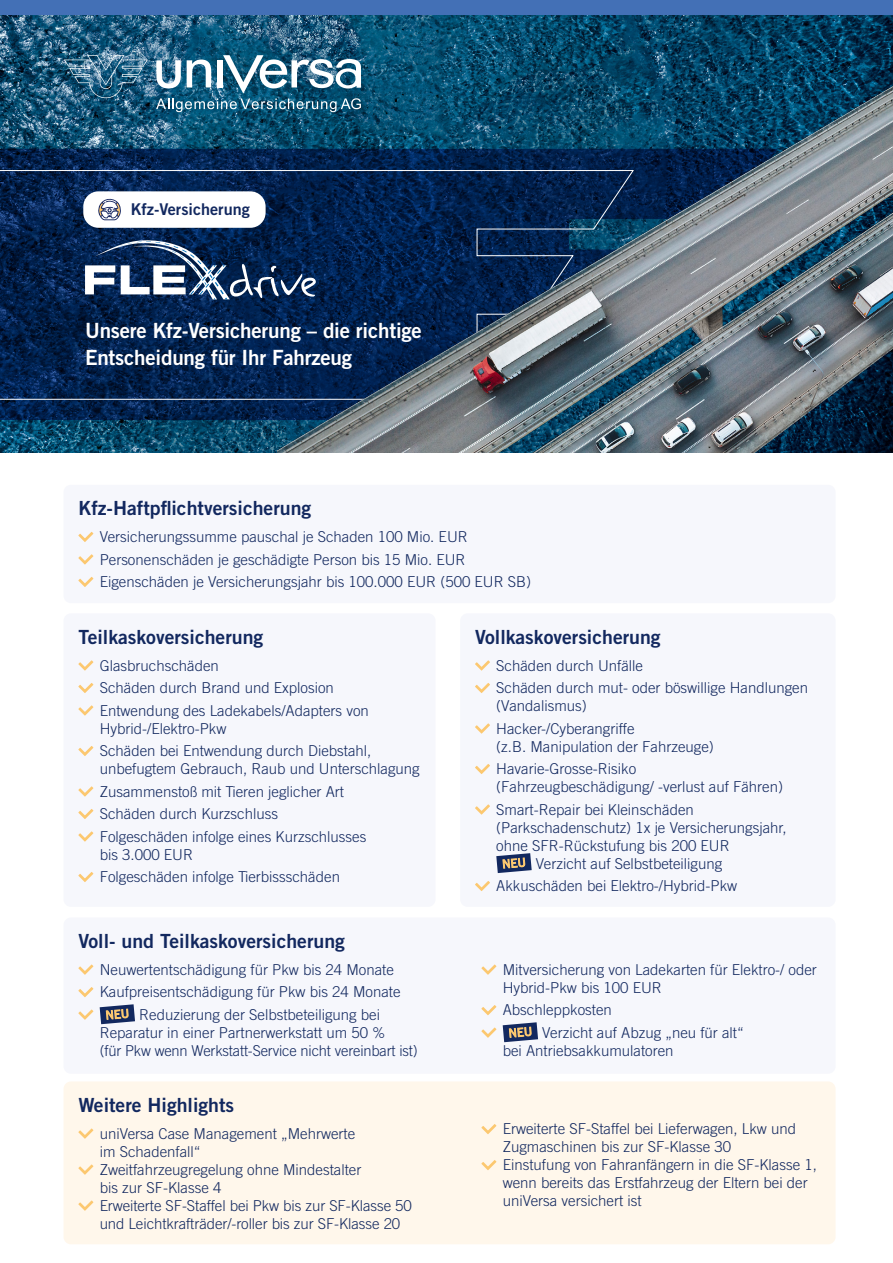
<style>
.page{position:relative;width:893px;height:1263px;background:#fff}
.page>*{position:absolute;margin:0;border:0;box-sizing:border-box;transform-origin:0 0}
.t1{font:21px/27px "Trade Gothic LT Std Bd 2";letter-spacing:-.01em;color:#fff}
.t2{font:19.5px "Trade Gothic LT Std Bd 2";color:#12285f}
.t3{font:16.2px "Trade Gothic LT Std Bd 2";color:#12285f}
.t4{font:300 15px/22.5px "Trade Gothic LT Std";color:#12285f}
</style>
<div class="page">
<img style="left:0;top:15px;width:893px;height:438px">
<svg style="left:0;top:149px;width:278px;height:271px;background:#03224e"></svg>
<svg style="left:0;top:170px;width:278px;height:230px;background:#062450"></svg>
<div style="left:0;top:0;width:893px;height:15px;background:#4370b6"></div>
<svg style="left:156px;top:55px;width:205px;height:57px"></svg>
<svg style="left:64px;top:55px;width:84px;height:43px;background:#3c708e"></svg>
<svg style="left:85px;top:239px;width:193px;height:60px"></svg>
<div style="left:83px;top:191px;width:183px;height:37px;background:#fff;border-radius:15px"></div>
<svg style="left:98px;top:199px;width:23px;height:21px"></svg>
<div style="left:64px;top:485px;width:772px;height:118px;background:#f6f7fc;border-radius:7px"></div>
<svg style="left:78px;top:532px;width:15px;height:10px"></svg>
<svg style="left:78px;top:554px;width:15px;height:10px"></svg>
<svg style="left:78px;top:577px;width:15px;height:10px"></svg>
<div style="left:64px;top:917px;width:772px;height:157px;background:#f6f7fc;border-radius:7px"></div>
<svg style="left:78px;top:964px;width:15px;height:11px"></svg>
<svg style="left:78px;top:987px;width:15px;height:10px"></svg>
<svg style="left:78px;top:1009px;width:15px;height:11px"></svg>
<svg style="left:481px;top:964px;width:15px;height:11px"></svg>
<svg style="left:481px;top:1005px;width:15px;height:10px"></svg>
<svg style="left:481px;top:1027px;width:15px;height:11px"></svg>
<div style="left:64px;top:1081px;width:772px;height:163px;background:#fff7eb;border-radius:7px"></div>
<svg style="left:78px;top:1128px;width:15px;height:11px"></svg>
<svg style="left:78px;top:1164px;width:15px;height:11px"></svg>
<svg style="left:78px;top:1200px;width:15px;height:11px"></svg>
<svg style="left:481px;top:1124px;width:15px;height:10px"></svg>
<svg style="left:481px;top:1160px;width:15px;height:10px"></svg>
<div style="left:64px;top:613px;width:372px;height:294px;background:#f6f7fc;border-radius:7px"></div>
<svg style="left:78px;top:660px;width:15px;height:11px"></svg>
<svg style="left:78px;top:683px;width:15px;height:10px"></svg>
<svg style="left:78px;top:705px;width:15px;height:11px"></svg>
<svg style="left:78px;top:746px;width:15px;height:10px"></svg>
<svg style="left:78px;top:786px;width:15px;height:11px"></svg>
<svg style="left:78px;top:809px;width:15px;height:10px"></svg>
<svg style="left:78px;top:831px;width:15px;height:11px"></svg>
<svg style="left:78px;top:872px;width:15px;height:10px"></svg>
<div style="left:460px;top:613px;width:376px;height:294px;background:#f6f7fc;border-radius:7px"></div>
<svg style="left:475px;top:660px;width:15px;height:11px"></svg>
<svg style="left:475px;top:683px;width:15px;height:10px"></svg>
<svg style="left:475px;top:723px;width:15px;height:11px"></svg>
<svg style="left:475px;top:764px;width:15px;height:10px"></svg>
<svg style="left:475px;top:804px;width:15px;height:11px"></svg>
<svg style="left:475px;top:881px;width:15px;height:10px"></svg>
<img style="left:278px;top:79px;width:615px;height:374px">
<svg style="left:100px;top:1004px;width:35px;height:20px"></svg>
<svg style="left:503px;top:1022px;width:35px;height:20px"></svg>
<svg style="left:496px;top:853px;width:36px;height:20px"></svg>
<p class="t3" style="left:131px;top:200px;width:121px">Kfz-Versicherung</p>
<h1 class="t1" style="left:85px;top:317px;width:338px">Unsere Kfz-Versicherung – die richtige<br>Entscheidung für Ihr Fahrzeug</h1>
<h2 class="t2" style="left:78px;top:496px;width:234px">Kfz-Haftpflichtversicherung</h2>
<p class="t4" style="left:100px;top:525px;width:433px">Versicherungssumme pauschal je Schaden 100 Mio. EUR<br>Personenschäden je geschädigte Person bis 15 Mio. EUR<br>Eigenschäden je Versicherungsjahr bis 100.000 EUR (500 EUR SB)</p>
<h2 class="t2" style="left:78px;top:625px;width:186px">Teilkaskoversicherung</h2>
<p class="t4" style="left:100px;top:654px;width:271px">Glasbruchschäden<br>Schäden durch Brand und Explosion<br>Entwendung des Ladekabels/Adapters von</p>
<p class="t4" style="left:100px;top:717px;width:273px">Hybrid-/Elektro-Pkw<br>Schäden bei Entwendung durch Diebstahl,</p>
<p class="t4" style="left:100px;top:757px;width:322px">unbefugtem Gebrauch, Raub und Unterschlagung Zusammenstoß mit Tieren jeglicher Art<br>Schäden durch Kurzschluss<br>Folgeschäden infolge eines Kurzschlusses</p>
<p class="t4" style="left:100px;top:843px;width:242px">bis 3.000 EUR<br>Folgeschäden infolge Tierbissschäden</p>
<h2 class="t2" style="left:78px;top:929px;width:268px">Voll- und Teilkaskoversicherung</h2>
<p class="t4" style="left:100px;top:958px;width:302px">Neuwertentschädigung für Pkw bis 24 Monate<br>Kaufpreisentschädigung für Pkw bis 24 Monate</p>
<p class="t4" style="left:100px;top:1005px;width:319px;line-height:18px;text-indent:40px">Reduzierung der Selbstbeteiligung bei<br>Reparatur in einer Partnerwerkstatt um 50 %<br>(für Pkw wenn Werkstatt-Service nicht vereinbart ist)</p>
<h2 class="t2" style="left:475px;top:625px;width:187px">Vollkaskoversicherung</h2>
<p class="t4" style="left:496px;top:654px;width:313px">Schäden durch Unfälle<br>Schäden durch mut- oder böswillige Handlungen</p>
<p class="t4" style="left:496px;top:694px;width:140px">(Vandalismus)<br>Hacker-/Cyberangriffe</p>
<p class="t4" style="left:496px;top:735px;width:219px">(z.B. Manipulation der Fahrzeuge)<br>Havarie-Grosse-Risiko</p>
<p class="t4" style="left:496px;top:775px;width:288px">(Fahrzeugbeschädigung/ -verlust auf Fähren)<br>Smart-Repair bei Kleinschäden</p>
<p class="t4" style="left:496px;top:818px;width:292px;line-height:18px">(Parkschadenschutz) 1x je Versicherungsjahr, ohne SFR-Rückstufung bis 200 EUR</p>
<p class="t4" style="left:496px;top:852px;width:242px;text-indent:40px">Verzicht auf Selbstbeteiligung<br>Akkuschäden bei Elektro-/Hybrid-Pkw</p>
<p class="t4" style="left:503px;top:960px;width:316px;line-height:18px">Mitversicherung von Ladekarten für Elektro-/ oder<br>Hybrid-Pkw bis 100 EUR</p>
<p class="t4" style="left:503px;top:998px;width:111px">Abschleppkosten</p>
<p class="t4" style="left:503px;top:1023px;width:242px;line-height:18px;text-indent:40px">Verzicht auf Abzug „neu für alt“ bei Antriebsakkumulatoren</p>
<h2 class="t2" style="left:78px;top:1093px;width:157px">Weitere Highlights</h2>
<p class="t4" style="left:100px;top:1124px;width:314px;line-height:18px">uniVersa Case Management „Mehrwerte<br>im Schadenfall“<br>Zweitfahrzeugregelung ohne Mindestalter<br>bis zur SF-Klasse 4<br>Erweiterte SF-Staffel bei Pkw bis zur SF-Klasse 50 und Leichtkrafträder/-roller bis zur SF-Klasse 20</p>
<p class="t4" style="left:503px;top:1120px;width:316px;line-height:18px">Erweiterte SF-Staffel bei Lieferwagen, Lkw und Zugmaschinen bis zur SF-Klasse 30<br>Einstufung von Fahranfängern in die SF-Klasse 1, wenn bereits das Erstfahrzeug der Eltern bei der uniVersa versichert ist</p>
</div>
